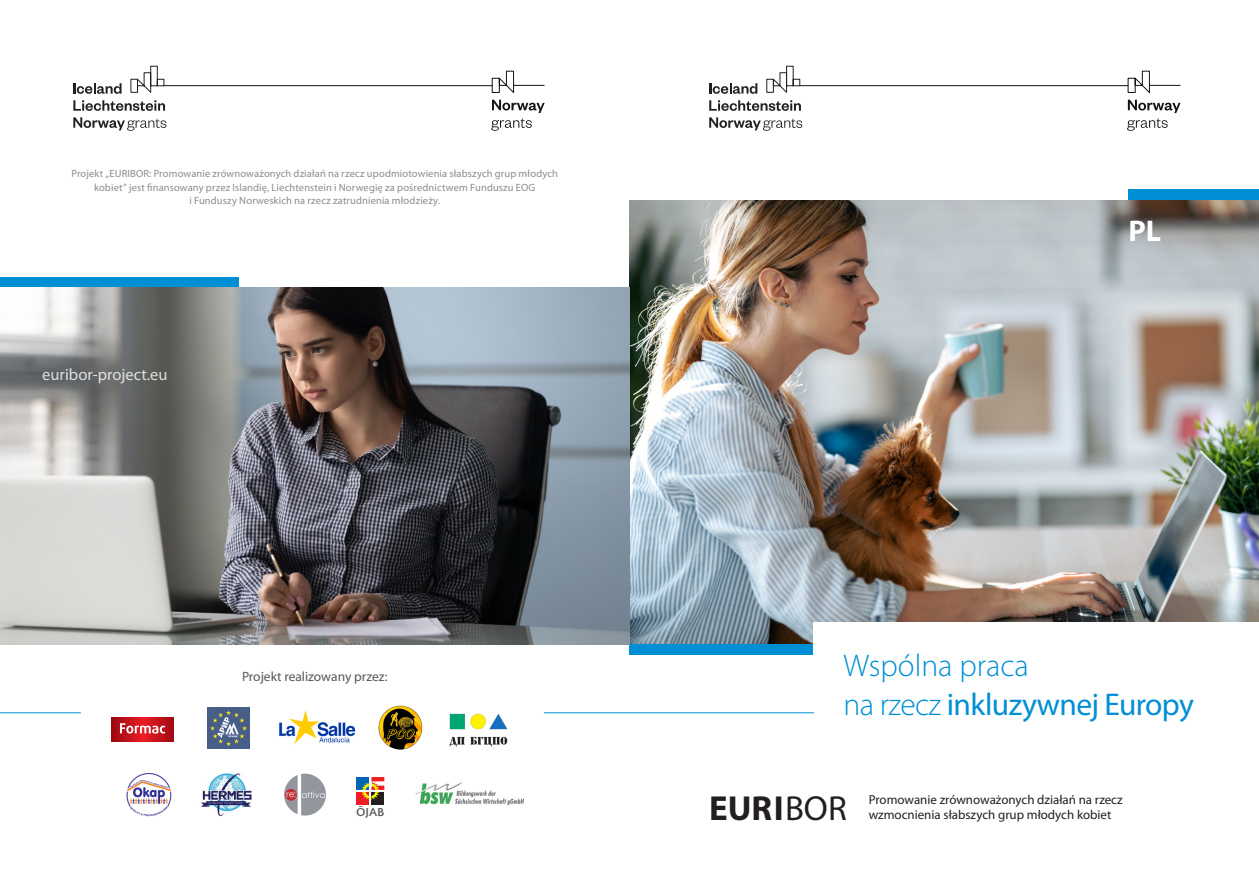
<style>
.page{position:relative;width:1259px;height:893px;background:#fff}
.page>*{position:absolute;margin:0;border:0;box-sizing:border-box;transform-origin:0 0}
.t1{font:700 34.8px "Myriad Pro";color:#231f20}
.t2{font:31.5px "Myriad Pro";letter-spacing:-.02em;color:#008fd5}
.t3{font:300 31.5px "Myriad Pro";color:#008fd5}
.t4{font:700 30px "Myriad Pro";color:#fff}
.t5{font:16.5px "Myriad Pro";color:#fff}
.t6{font:13.5px "Myriad Pro";color:#57585a}
.t7{font:12.9px/15.6px "Myriad Pro";color:#231f20}
.t8{font:700 12.15px "Quattrocento Sans";color:#5d6161;scale:1.05 1}
.t9{font:10.5px/13.5px "Myriad Pro";letter-spacing:.015em;color:#8a8c8f;text-align:center}
.s1{font-weight:300}
.s2{font-weight:400}
</style>
<div class="page">
<img style="left:629px;top:200px;width:630px;height:444px">
<div style="left:629px;top:644px;width:195px;height:11px;background:#008fd5"></div>
<div style="left:1128px;top:190px;width:131px;height:10px;background:#008fd5"></div>
<svg style="left:1127px;top:71px;width:53px;height:22px"></svg>
<hr style="left:800px;top:85px;width:328px;height:1px;background:#101415">
<svg style="left:1127px;top:100px;width:53px;height:31px"></svg>
<svg style="left:766px;top:66px;width:34px;height:27px"></svg>
<svg style="left:709px;top:83px;width:48px;height:11px"></svg>
<svg style="left:709px;top:100px;width:92px;height:11px"></svg>
<svg style="left:709px;top:117px;width:93px;height:14px"></svg>
<hr style="left:544px;top:712px;width:270px;height:1px;background:#008fd5">
<div style="left:814px;top:623px;width:445px;height:62px;background:#fff"></div>
<img style="left:0;top:287px;width:629px;height:357px">
<div style="left:0;top:277px;width:238px;height:10px;background:#008fd5"></div>
<hr style="left:0;top:712px;width:81px;height:1px;background:#008fd5">
<svg style="left:491px;top:71px;width:54px;height:22px"></svg>
<hr style="left:164px;top:85px;width:328px;height:1px;background:#101415">
<svg style="left:491px;top:100px;width:53px;height:31px"></svg>
<svg style="left:130px;top:66px;width:34px;height:27px"></svg>
<svg style="left:73px;top:83px;width:48px;height:11px"></svg>
<svg style="left:73px;top:100px;width:92px;height:11px"></svg>
<svg style="left:73px;top:117px;width:93px;height:14px"></svg>
<img style="left:207px;top:707px;width:42px;height:42px">
<img style="left:279px;top:711px;width:77px;height:33px">
<img style="left:378px;top:706px;width:45px;height:44px">
<img style="left:126px;top:773px;width:45px;height:44px">
<img style="left:201px;top:773px;width:51px;height:43px">
<svg style="left:284px;top:774px;width:42px;height:41px"></svg>
<svg style="left:371px;top:781px;width:13px;height:5px"></svg>
<hr style="left:371px;top:777px;width:13px;height:4px;background:#ee1d23">
<svg style="left:379px;top:786px;width:5px;height:4px"></svg>
<div style="left:356px;top:792px;width:13px;height:13px;background:#ee1d23"></div>
<div style="left:371px;top:792px;width:13px;height:13px;background:#231f20"></div>
<div style="left:356px;top:777px;width:13px;height:13px;background:#0166b3"></div>
<svg style="left:362px;top:782px;width:17px;height:18px"></svg>
<img style="left:415px;top:783px;width:109px;height:21px">
<svg style="left:112px;top:717px;width:61px;height:24px"></svg>
<svg style="left:120px;top:723px;width:45px;height:10px"></svg>
<img style="left:449px;top:713px;width:59px;height:34px">
<p class="t9" style="left:71px;top:167px;width:488px">Projekt „EURIBOR: Promowanie zrównoważonych działań na rzecz upodmiotowienia słabszych grup młodych kobiet” jest finansowany przez Islandię, Liechtenstein i Norwegię za pośrednictwem Funduszu EOG</p>
<p class="t9" style="left:189px;top:194px;width:252px">i Funduszy Norweskich na rzecz zatrudnienia młodzieży.</p>
<h3 class="t5" style="left:42px;top:364px;width:127px">euribor-project.eu</h3>
<p class="t6" style="left:242px;top:668px;width:147px">Projekt realizowany przez:</p>
<p class="t8" style="left:356px;top:805px;width:29px">ÖJAB</p>
<p class="t4" style="left:1128px;top:211px;width:34px">PL</p>
<p class="t3" style="left:843px;top:647px;width:187px">Wspólna praca</p>
<p class="t2" style="left:843px;top:685px;width:352px"><span class="s1">na rzecz</span> inkluzywnej Europy</p>
<p class="t1" style="left:709px;top:785px;width:139px">EURI<span class="s2">BOR</span></p>
<p class="t7" style="left:868px;top:791px;width:255px">Promowanie zrównoważonych działań na rzecz wzmocnienia słabszych grup młodych kobiet</p>
</div>
